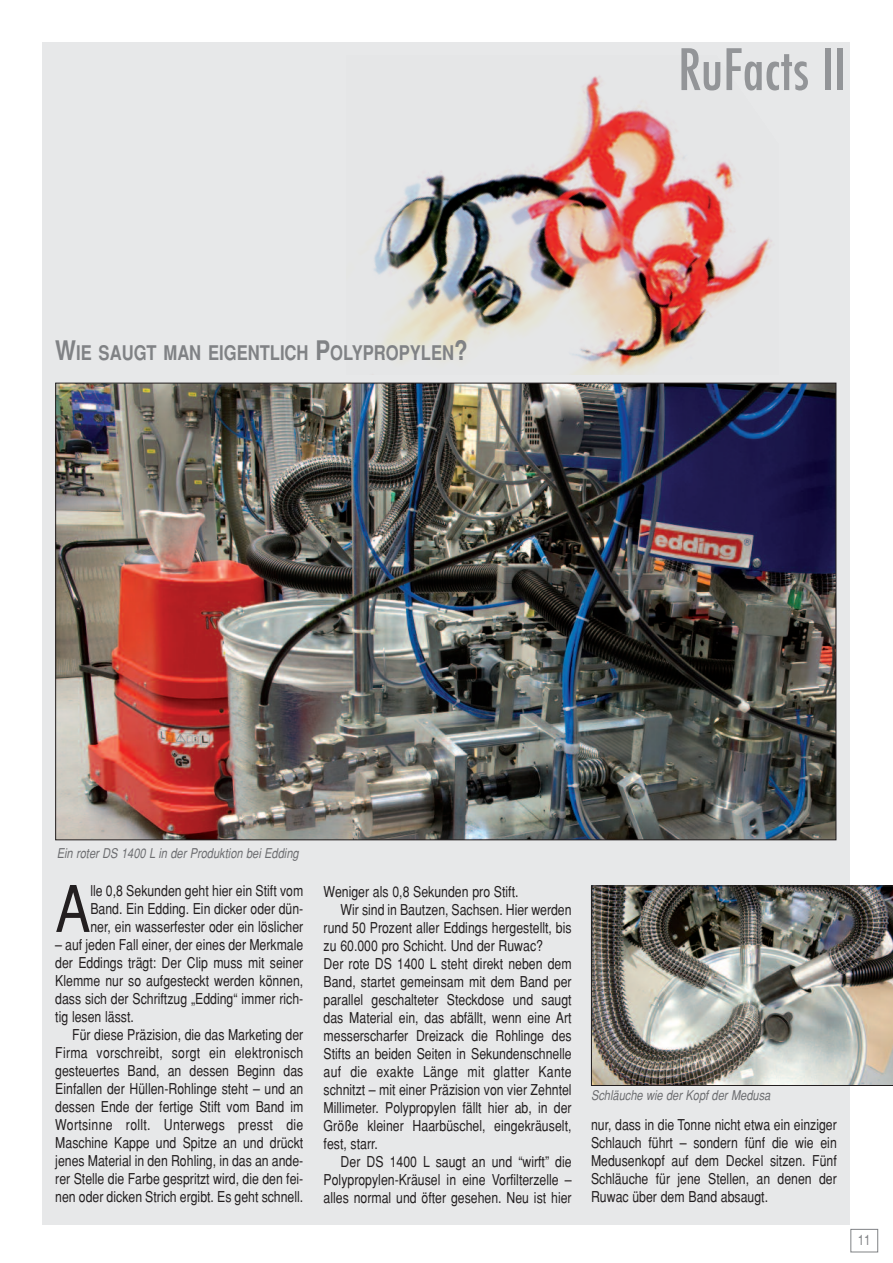
<style>
.page{position:relative;width:893px;height:1263px;background:#fff}
.page>*{position:absolute;margin:0;border:0;box-sizing:border-box;transform-origin:0 0}
.t1{font:condensed 64.35px "Helvetica";color:#231f20}
.t2{font:500 condensed 55.5px "Futura";color:#939598}
.t3{font:700 condensed 20.25px "Helvetica";color:#808285}
.t4{font:condensed 15px/18px "Helvetica";color:#231f20;text-align:justify}
.t5{font:condensed 15px "Helvetica";letter-spacing:.02em;color:#231f20}
.t6{font:condensed 14.25px "Helvetica";color:#808285}
.t7{font:italic condensed 13.5px "Helvetica";color:#6c6d70}
.s1{font-size:27px}
</style>
<div class="page">
<div style="left:43px;top:43px;width:807px;height:1182px;background:#e7e8e9"></div>
<img style="left:374px;top:75px;width:398px;height:299px">
<div style="left:850px;top:1229px;width:28px;height:23px;border:1px solid #808285"></div>
<img style="left:57px;top:385px;width:777px;height:453px">
<img style="left:591px;top:885px;width:302px;height:201px">
<h3 class="t3" style="left:55px;top:341px;width:414px"><span class="s1">W</span>IE SAUGT MAN EIGENTLICH <span class="s1">P</span>OLYPROPYLEN<span class="s1">?</span></h3>
<h2 class="t2" style="left:678px;top:38px;width:169px">RuFacts II</h2>
<p class="t7" style="left:57px;top:845px;width:243px">Ein roter DS 1400 L in der Produktion bei Edding</p>
<h1 class="t1" style="left:55px;top:872px;width:37px">A</h1>
<p class="t4" style="left:90px;top:882px;width:214px">lle 0,8 Sekunden geht hier ein Stift vom Band. Ein Edding. Ein dicker oder dün&shy;ner, ein wasserfester oder ein löslicher</p>
<p class="t4" style="left:55px;top:936px;width:250px">– auf jeden Fall einer, der eines der Merkmale der Eddings trägt: Der Clip muss mit seiner Klemme nur so aufgesteckt werden können, dass sich der Schriftzug „Edding“ immer rich&shy;tig lesen lässt.</p>
<p class="t4" style="left:55px;top:1026px;width:250px;text-indent:17px">Für diese Präzision, die das Marketing der Firma vorschreibt, sorgt ein elektronisch gesteuertes Band, an dessen Beginn das Einfallen der Hüllen-Rohlinge steht – und an dessen Ende der fertige Stift vom Band im Wortsinne rollt. Unterwegs presst die Maschine Kappe und Spitze an und drückt jenes Material in den Rohling, in das an ande&shy;rer Stelle die Farbe gespritzt wird, die den fei&shy;nen oder dicken Strich ergibt. Es geht schnell.</p>
<p class="t4" style="left:324px;top:882px;width:196px">Weniger als 0,8 Sekunden pro Stift.</p>
<p class="t4" style="left:341px;top:900px;width:233px">Wir sind in Bautzen, Sachsen. Hier werden</p>
<p class="t4" style="left:324px;top:918px;width:250px">rund 50 Prozent aller Eddings hergestellt, bis</p>
<p class="t4" style="left:324px;top:936px;width:221px">zu 60.000 pro Schicht. Und der Ruwac?</p>
<p class="t4" style="left:324px;top:954px;width:250px">Der rote DS 1400 L steht direkt neben dem</p>
<p class="t4" style="left:324px;top:972px;width:250px">Band, startet gemeinsam mit dem Band per</p>
<p class="t4" style="left:324px;top:990px;width:250px">parallel geschalteter Steckdose und saugt</p>
<p class="t4" style="left:324px;top:1008px;width:250px">das Material ein, das abfällt, wenn eine Art</p>
<p class="t4" style="left:324px;top:1026px;width:250px">messerscharfer Dreizack die Rohlinge des</p>
<p class="t4" style="left:324px;top:1044px;width:250px">Stifts an beiden Seiten in Sekundenschnelle</p>
<p class="t5" style="left:324px;top:1063px;width:250px">auf die exakte Länge mit glatter Kante</p>
<p class="t4" style="left:324px;top:1080px;width:250px">schnitzt – mit einer Präzision von vier Zehntel</p>
<p class="t4" style="left:324px;top:1098px;width:250px">Millimeter. Polypropylen fällt hier ab, in der</p>
<p class="t4" style="left:324px;top:1116px;width:250px">Größe kleiner Haarbüschel, eingekräuselt,</p>
<p class="t4" style="left:324px;top:1134px;width:56px">fest, starr.</p>
<p class="t4" style="left:341px;top:1152px;width:233px">Der DS 1400 L saugt an und “wirft” die</p>
<p class="t4" style="left:324px;top:1170px;width:250px">Polypropylen-Kräusel in eine Vorfilterzelle –</p>
<p class="t4" style="left:324px;top:1188px;width:250px">alles normal und öfter gesehen. Neu ist hier</p>
<p class="t7" style="left:591px;top:1087px;width:181px">Schläuche wie der Kopf der Medusa</p>
<p class="t4" style="left:591px;top:1116px;width:247px">nur, dass in die Tonne nicht etwa ein einziger Schlauch führt – sondern fünf die wie ein Medusenkopf auf dem Deckel sitzen. Fünf Schläuche für jene Stellen, an denen der Ruwac über dem Band absaugt.</p>
<p class="t6" style="left:858px;top:1231px;width:14px">11</p>
</div>
